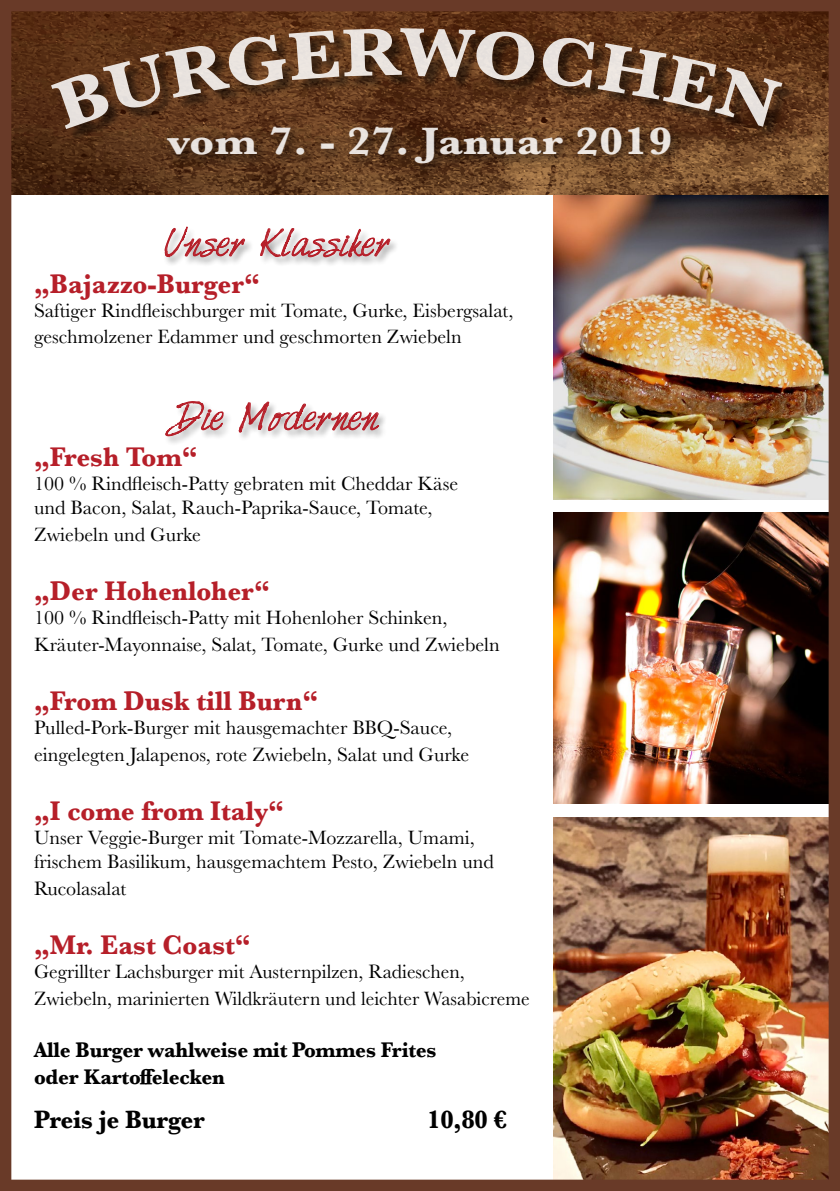
<style>
.page{position:relative;width:840px;height:1191px;background:#fff}
.page>*{position:absolute;margin:0;border:0;box-sizing:border-box;transform-origin:0 0}
.t1{font:700 39.6px "Baskerville";letter-spacing:.01em;color:#fff;scale:1.11 1}
.t2{font:32px "Harabara Hand";color:#b61f29}
.t3{font:700 28px "Baskerville";color:#b61f29;scale:.95 1}
.t4{font:700 26px "Baskerville";letter-spacing:-.01em;color:#000;scale:.95 1}
.t5{font:700 22px/26.4px "Baskerville";letter-spacing:-.01em;color:#000;scale:.95 1}
.t6{font:20px/26.4px "Baskerville";color:#000}
</style>
<div class="page">
<img style="left:0;top:0;width:839px;height:1191px">
<svg style="left:51px;top:28px;width:730px;height:101px"></svg>
<h1 class="t1" style="left:167px;top:114px;width:455px">vom 7. - 27. Januar 2019</h1>
<h2 class="t2" style="left:165px;top:226px;width:226px">Unser Klassiker</h2>
<h3 class="t3" style="left:34px;top:264px;width:239px">„Bajazzo-Burger“</h3>
<p class="t6" style="left:34px;top:297px;width:480px">Saftiger Rindfleischburger mit Tomate, Gurke, Eisbergsalat, geschmolzener Edammer und geschmorten Zwiebeln</p>
<h2 class="t2" style="left:177px;top:400px;width:203px">Die Modernen</h2>
<h3 class="t3" style="left:34px;top:437px;width:174px">„Fresh Tom“</h3>
<p class="t6" style="left:34px;top:472px;width:425px;line-height:24px">100 % Rindfleisch-Patty gebraten mit Cheddar Käse und Bacon, Salat, Rauch-Paprika-Sauce, Tomate,</p>
<p class="t6" style="left:34px;top:521px;width:168px">Zwiebeln und Gurke</p>
<h3 class="t3" style="left:34px;top:571px;width:249px">„Der Hohenloher“</h3>
<p class="t6" style="left:34px;top:605px;width:467px">100 % Rindfleisch-Patty mit Hohenloher Schinken,<br>Kräuter-Mayonnaise, Salat, Tomate, Gurke und Zwiebeln</p>
<h3 class="t3" style="left:34px;top:681px;width:300px">„From Dusk till Burn“</h3>
<p class="t6" style="left:34px;top:715px;width:436px">Pulled-Pork-Burger mit hausgemachter BBQ-Sauce, eingelegten Jalapenos, rote Zwiebeln, Salat und Gurke</p>
<h3 class="t3" style="left:34px;top:791px;width:264px">„I come from Italy“</h3>
<p class="t6" style="left:34px;top:826px;width:461px;line-height:24px">Unser Veggie-Burger mit Tomate-Mozzarella, Umami, frischem Basilikum, hausgemachtem Pesto, Zwiebeln und</p>
<p class="t6" style="left:34px;top:875px;width:94px">Rucolasalat</p>
<h3 class="t3" style="left:34px;top:925px;width:229px">„Mr. East Coast“</h3>
<p class="t6" style="left:34px;top:959px;width:497px">Gegrillter Lachsburger mit Austernpilzen, Radieschen,<br>Zwiebeln, marinierten Wildkräutern und leichter Wasabicreme</p>
<p class="t5" style="left:34px;top:1037px;width:425px">Alle Burger wahlweise mit Pommes Frites oder Kartoffelecken</p>
<h3 class="t4" style="left:34px;top:1101px;width:181px">Preis je Burger</h3>
<h3 class="t4" style="left:427px;top:1101px;width:85px">10,80 €</h3>
</div>
